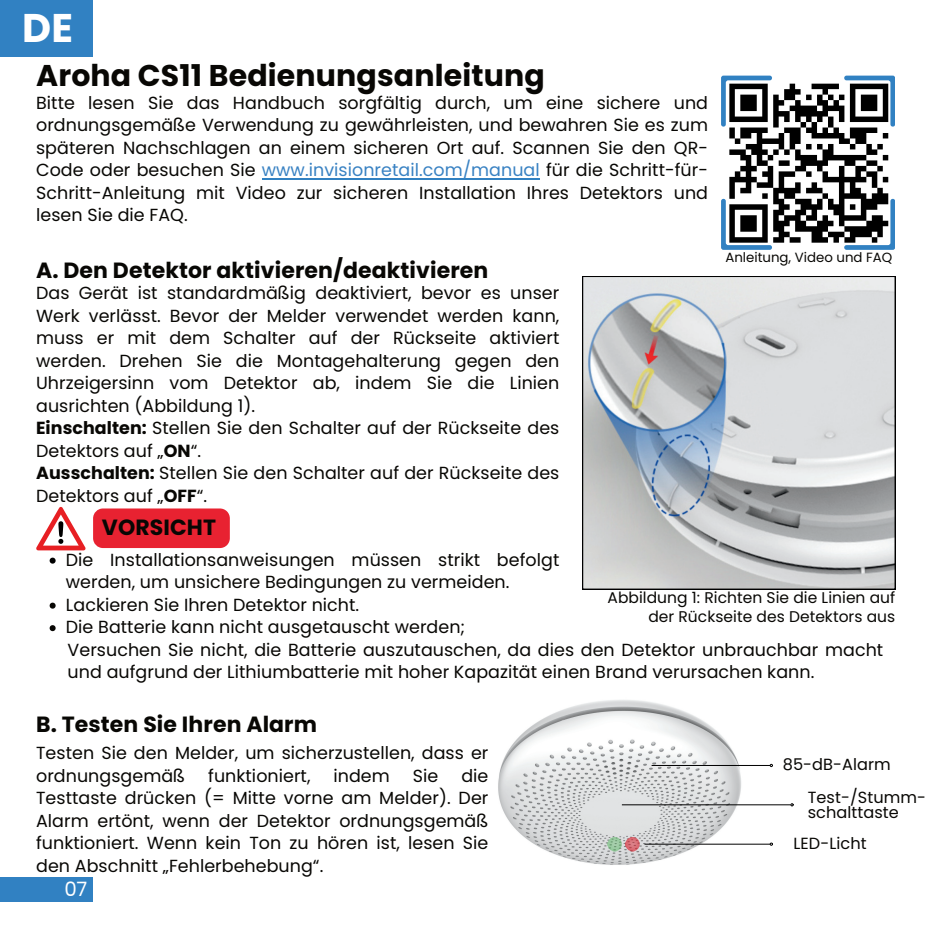
<style>
.page{position:relative;width:932px;height:933px;background:#fff}
.page>*{position:absolute;margin:0;border:0;box-sizing:border-box;transform-origin:0 0}
.t1{font:700 40px "Poppins";color:#fff}
.t2{font:700 30px "Poppins";letter-spacing:.005em;color:#080704}
.t3{font:700 22px "Poppins";letter-spacing:.005em;color:#080704}
.t4{font:19.8px "Poppins";color:#fff}
.t5{font:17.5px/22.5px "Poppins";letter-spacing:.005em;color:#080704}
.t6{font:16.1px/32.2px "Poppins";letter-spacing:.005em;color:#080704}
.t7{font:15.5px/19.5px "Poppins";letter-spacing:.005em;color:#080704;text-align:right}
.t8{font:13.3px "Poppins";color:#080704}
.s1{color:#3982c3}
.s2{font-weight:700}
</style>
<div class="page">
<svg style="left:721px;top:76px;width:174px;height:173px"></svg>
<svg style="left:36px;top:507px;width:50px;height:43px"></svg>
<div style="left:93px;top:508px;width:137px;height:40px;background:#e82231"></div>
<svg style="left:50px;top:557px;width:6px;height:6px"></svg>
<svg style="left:50px;top:602px;width:6px;height:6px"></svg>
<svg style="left:50px;top:625px;width:6px;height:6px"></svg>
<svg style="left:582px;top:276px;width:313px;height:313px;background:#c3c6c9"></svg>
<hr style="left:262px;top:178px;width:278px;height:1px;background:#3181c2">
<div style="left:0;top:0;width:93px;height:56px;background:#3181c2"></div>
<img style="left:498px;top:700px;width:255px;height:165px">
<hr style="left:652px;top:764px;width:118px;height:1px;background:#000">
<hr style="left:622px;top:804px;width:169px;height:1px;background:#000">
<hr style="left:644px;top:843px;width:126px;height:1px;background:#000">
<svg style="left:607px;top:836px;width:15px;height:15px"></svg>
<svg style="left:625px;top:836px;width:15px;height:15px"></svg>
<div style="left:0;top:876px;width:93px;height:25px;background:#3181c2"></div>
<h1 class="t1" style="left:22px;top:4px;width:52px">DE</h1>
<h2 class="t2" style="left:36px;top:58px;width:510px">Aroha CS11 Bedienungsanleitung</h2>
<p class="t5" style="left:36px;top:91px;width:673px;text-align:justify">Bitte lesen Sie das Handbuch sorgfältig durch, um eine sichere und ordnungsgemäße Verwendung zu gewährleisten, und bewahren Sie es zum späteren Nachschlagen an einem sicheren Ort auf. Scannen Sie den QR-Code oder besuchen Sie <span class="s1">www.invisionretail.com/manual</span> für die Schritt-für-Schritt-Anleitung mit Video zur sicheren Installation Ihres Detektors und lesen Sie die FAQ.</p>
<p class="t3" style="left:36px;top:257px;width:454px">A. Den Detektor aktivieren/deaktivieren</p>
<p class="t8" style="left:725px;top:249px;width:168px">Anleitung, Video und FAQ</p>
<p class="t5" style="left:36px;top:282px;width:525px">Das Gerät ist standardmäßig deaktiviert, bevor es unser Werk verlässt. Bevor der Melder verwendet werden kann, muss er mit dem Schalter auf der Rückseite aktiviert werden. Drehen Sie die Montagehalterung gegen den Uhrzeigersinn vom Detektor ab, indem Sie die Linien ausrichten (Abbildung 1).<br><span class="s2">Einschalten:</span> Stellen Sie den Schalter auf der Rückseite des Detektors auf „<span class="s2">ON</span>“.<br><span class="s2">Ausschalten:</span> Stellen Sie den Schalter auf der Rückseite des Detektors auf „<span class="s2">OFF</span>“.</p>
<p class="t3" style="left:102px;top:515px;width:116px">VORSICHT</p>
<p class="t5" style="left:66px;top:548px;width:495px">Die Installationsanweisungen müssen strikt befolgt werden, um unsichere Bedingungen zu vermeiden.<br>Lackieren Sie Ihren Detektor nicht.<br>Die Batterie kann nicht ausgetauscht werden;</p>
<p class="t7" style="left:607px;top:587px;width:289px">Abbildung 1: Richten Sie die Linien auf der Rückseite des Detektors aus</p>
<p class="t5" style="left:68px;top:638px;width:817px">Versuchen Sie nicht, die Batterie auszutauschen, da dies den Detektor unbrauchbar macht und aufgrund der Lithiumbatterie mit hoher Kapazität einen Brand verursachen kann.</p>
<p class="t3" style="left:36px;top:711px;width:282px">B. Testen Sie Ihren Alarm</p>
<p class="t5" style="left:36px;top:741px;width:454px">Testen Sie den Melder, um sicherzustellen, dass er ordnungsgemäß</p>
<p class="t5" style="left:36px;top:764px;width:454px;text-align:justify;text-indent:425px">die Testtaste drücken (= Mitte vorne am Melder). Der Alarm ertönt, wenn der Detektor ordnungsgemäß funktioniert. Wenn kein Ton zu hören ist, lesen Sie den Abschnitt „Fehlerbehebung“.</p>
<p class="t6" style="left:808px;top:748px;width:120px;text-indent:-25px">85-dB-Alarm<br>Test-/Stumm-</p>
<p class="t5" style="left:208px;top:764px;width:104px">funktioniert,</p>
<p class="t5" style="left:333px;top:764px;width:58px">indem</p>
<p class="t5" style="left:413px;top:764px;width:27px">Sie</p>
<p class="t6" style="left:793px;top:797px;width:107px;line-height:30.7px;text-indent:14px">schalttaste<br>LED-Licht</p>
<p class="t4" style="left:64px;top:877px;width:25px">07</p>
</div>
